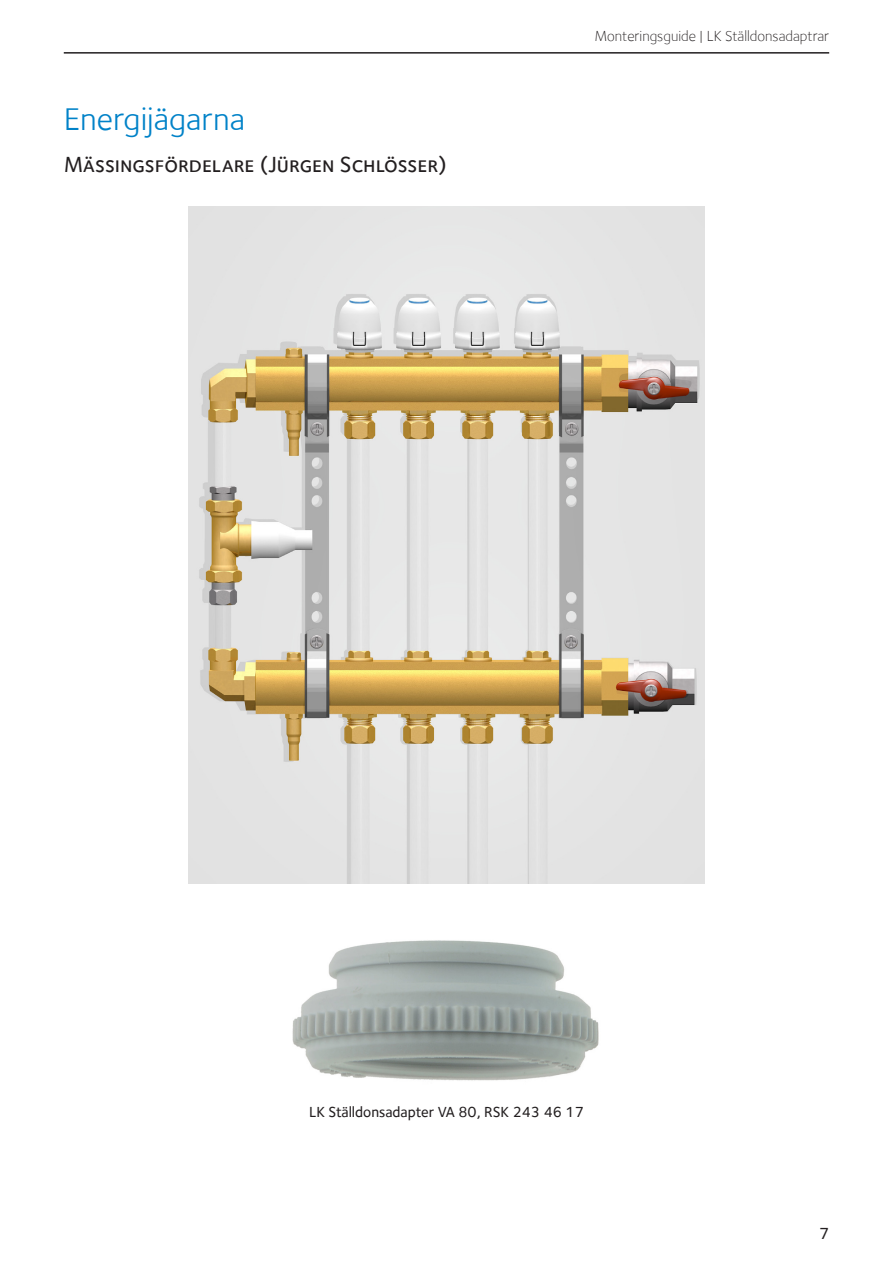
<style>
.page{position:relative;width:893px;height:1263px;background:#fff}
.page>*{position:absolute;margin:0;border:0;box-sizing:border-box;transform-origin:0 0}
.docname{font:33px "Foundry Sterling";color:#0082c8}
.t1{font:22.5px "Foundry Sterling Medium Expert";color:#231f20}
.t2{font:500 16.5px "Foundry Sterling";color:#231f20}
.t3{font:300 15px "Foundry Sterling";color:#231f20}
.t4{font:500 15px "Foundry Sterling";color:#231f20}
</style>
<div class="page">
<hr style="left:64px;top:52px;width:765px;height:2px;background:#231f20">
<img style="left:292px;top:940px;width:307px;height:141px">
<img style="left:189px;top:206px;width:515px;height:678px">
<p class="docname" style="left:64px;top:100px;width:183px">Energijägarna</p>
<p class="t1" style="left:64px;top:152px;width:385px">Mässingsfördelare (Jürgen Schlösser)</p>
<p class="t3" style="left:594px;top:27px;width:236px">Monteringsguide | LK Ställdonsadaptrar</p>
<p class="t4" style="left:309px;top:1103px;width:276px">LK Ställdonsadapter VA 80, RSK 243 46 17</p>
<p class="t2" style="left:819px;top:1223px;width:12px">7</p>
</div>
